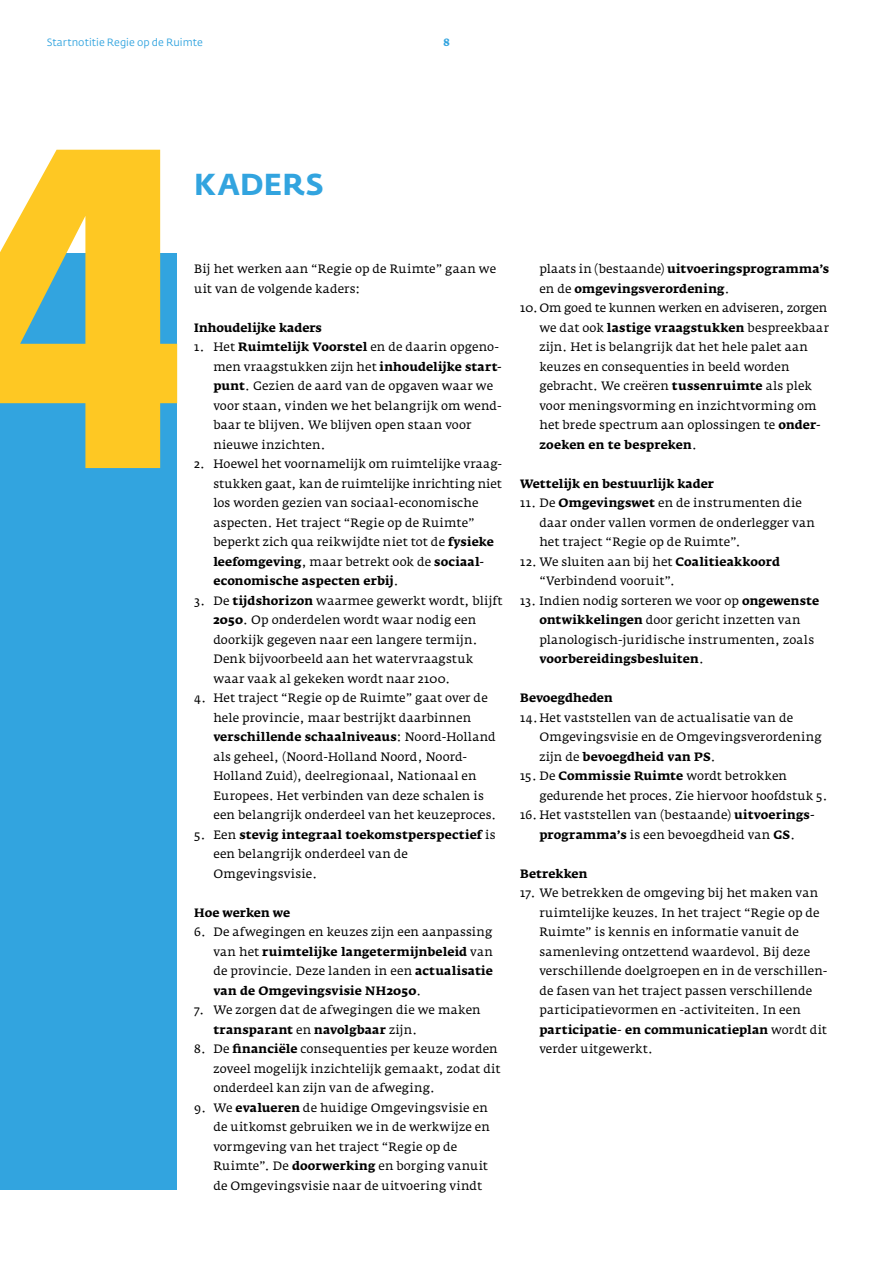
<style>
.page{position:relative;width:893px;height:1263px;background:#fff}
.page>*{position:absolute;margin:0;border:0;box-sizing:border-box;transform-origin:0 0}
.t1{font:700 30px "Fedra Sans Std";letter-spacing:.01em;color:#32a4df}
.t2{font:12px/19.5px "Fedra Serif A Std";letter-spacing:.01em;color:#000}
.t3{font:700 12px "Fedra Serif A Std";letter-spacing:.005em;color:#000}
.t4{font:12px "Fedra Serif A Std";letter-spacing:-.01em;color:#000}
.t5{font:10.5px "Fedra Sans Std";color:#32a4df}
.t6{font:700 10.5px "Fedra Serif A Std";color:#32a4df}
.s1{font-weight:700}
.s2{font-weight:400}
</style>
<div class="page">
<div style="left:0;top:254px;width:177px;height:936px;background:#32a4df"></div>
<svg style="left:0;top:150px;width:177px;height:318px;fill:#fec823"></svg>
<p class="t5" style="left:47px;top:36px;width:157px">Startnotitie Regie op de Ruimte</p>
<p class="t6" style="left:443px;top:36px;width:8px">8</p>
<h1 class="t1" style="left:152px;top:165px;width:173px">4. KADERS</h1>
<p class="t2" style="left:194px;top:259px;width:303px">Bij het werken aan “Regie op de Ruimte” gaan we uit van de volgende kaders:</p>
<p class="t3" style="left:194px;top:320px;width:129px">Inhoudelijke kaders</p>
<p class="t2" style="left:213px;top:337px;width:290px;text-indent:-19px">1. Het <span class="s1">Ruimtelijk Voorstel</span> en de daarin opgeno&shy;men vraagstukken zijn het <span class="s1">inhoudelijke start&shy;punt</span>. Gezien de aard van de opgaven waar we voor staan, vinden we het belangrijk om wend&shy;baar te blijven. We blijven open staan voor nieuwe inzichten.</p>
<p class="t2" style="left:213px;top:454px;width:290px;text-indent:-19px">2. Hoewel het voornamelijk om ruimtelijke vraag&shy;stukken gaat, kan de ruimtelijke inrichting niet los worden gezien van sociaal-economische aspecten. Het traject “Regie op de Ruimte” beperkt zich qua reikwijdte niet tot de <span class="s1">fysieke leefomgeving</span>, maar betrekt ook de <span class="s1">sociaal&shy;economische aspecten erbij</span>.</p>
<p class="t2" style="left:213px;top:591px;width:291px;text-indent:-19px">3. De <span class="s1">tijdshorizon</span> waarmee gewerkt wordt, blijft <span class="s1">2050</span>. Op onderdelen wordt waar nodig een doorkijk gegeven naar een langere termijn.<br>Denk bijvoorbeeld aan het watervraagstuk waar vaak al gekeken wordt naar 2100.</p>
<p class="t2" style="left:213px;top:688px;width:285px;text-indent:-19px">4. Het traject “Regie op de Ruimte” gaat over de hele provincie, maar bestrijkt daarbinnen <span class="s1">verschillende schaalniveaus</span>: Noord-Holland als geheel, (Noord-Holland Noord, Noord-Holland Zuid), deelregionaal, Nationaal en Europees. Het verbinden van deze schalen is een belangrijk onderdeel van het keuzeproces.</p>
<p class="t2" style="left:213px;top:825px;width:284px;text-indent:-19px">5. Een <span class="s1">stevig integraal toekomstperspectief</span> is een belangrijk onderdeel van de<br>Omgevingsvisie.</p>
<p class="t3" style="left:194px;top:905px;width:97px">Hoe werken we</p>
<p class="t2" style="left:213px;top:922px;width:281px;text-align:justify;text-indent:-19px">6. De afwegingen en keuzes zijn een aanpassing van het <span class="s1">ruimtelijke langetermijnbeleid</span> van de provincie. Deze landen in een <span class="s1">actualisatie van de Omgevingsvisie NH2050</span>.</p>
<p class="t2" style="left:213px;top:1000px;width:269px;text-indent:-19px">7. We zorgen dat de afwegingen die we maken <span class="s1">transparant</span> en <span class="s1">navolgbaar</span> zijn.</p>
<p class="t2" style="left:213px;top:1039px;width:289px;text-indent:-19px">8. De <span class="s1">financiële</span> consequenties per keuze worden zoveel mogelijk inzichtelijk gemaakt, zodat dit onderdeel kan zijn van de afweging.</p>
<p class="t2" style="left:213px;top:1098px;width:278px;text-indent:-19px">9. We <span class="s1">evalueren</span> de huidige Omgevingsvisie en de uitkomst gebruiken we in de werkwijze en vormgeving van het traject “Regie op de Ruimte”. De <span class="s1">doorwerking</span> en borging vanuit de Omgevingsvisie naar de uitvoering vindt</p>
<p class="t3" style="left:539px;top:262px;width:291px"><span class="s2">plaats in (bestaande)</span> uitvoeringsprogramma’s</p>
<p class="t3" style="left:539px;top:281px;width:192px"><span class="s2">en de</span> omgevingsverordening<span class="s2">.</span></p>
<p class="t4" style="left:520px;top:301px;width:308px">10.Om goed te kunnen werken en adviseren, zorgen</p>
<p class="t2" style="left:539px;top:318px;width:291px">we dat ook <span class="s1">lastige vraagstukken</span> bespreekbaar</p>
<p class="t2" style="left:539px;top:337px;width:270px">zijn. Het is belangrijk dat het hele palet aan</p>
<p class="t2" style="left:539px;top:357px;width:252px">keuzes en consequenties in beeld worden</p>
<p class="t2" style="left:539px;top:376px;width:274px">gebracht. We creëren <span class="s1">tussenruimte</span> als plek</p>
<p class="t2" style="left:539px;top:396px;width:279px">voor meningsvorming en inzichtvorming om</p>
<p class="t2" style="left:539px;top:415px;width:282px">het brede spectrum aan oplossingen te <span class="s1">onder-</span></p>
<p class="t3" style="left:539px;top:437px;width:159px">zoeken en te bespreken<span class="s2">.</span></p>
<p class="t3" style="left:520px;top:476px;width:195px">Wettelijk en bestuurlijk kader</p>
<p class="t2" style="left:539px;top:493px;width:277px;text-indent:-19px">11. De <span class="s1">Omgevingswet</span> en de instrumenten die daar onder vallen vormen de onderlegger van het traject “Regie op de Ruimte”.</p>
<p class="t2" style="left:539px;top:552px;width:242px;text-indent:-19px">12. We sluiten aan bij het <span class="s1">Coalitieakkoord </span>“Verbindend vooruit”.</p>
<p class="t2" style="left:539px;top:591px;width:281px;text-indent:-19px">13. Indien nodig sorteren we voor op <span class="s1">ongewenste ontwikkelingen</span> door gericht inzetten van planologisch-juridische instrumenten, zoals <span class="s1">voorbereidingsbesluiten</span>.</p>
<p class="t3" style="left:520px;top:691px;width:94px">Bevoegdheden</p>
<p class="t2" style="left:539px;top:708px;width:284px;text-indent:-19px">14.Het vaststellen van de actualisatie van de<br>Omgevingsvisie en de Omgevingsverordening zijn de <span class="s1">bevoegdheid van PS</span>.</p>
<p class="t2" style="left:539px;top:766px;width:290px;text-indent:-19px">15. De <span class="s1">Commissie Ruimte</span> wordt betrokken gedurende het proces. Zie hiervoor hoofdstuk 5.</p>
<p class="t2" style="left:520px;top:805px;width:295px;text-align:center">16. Het vaststellen van (bestaande) <span class="s1">uitvoerings&shy;programma’s</span> is een bevoegdheid van <span class="s1">GS</span>.</p>
<p class="t3" style="left:520px;top:866px;width:69px">Betrekken</p>
<p class="t2" style="left:539px;top:883px;width:290px;text-indent:-19px">17. We betrekken de omgeving bij het maken van ruimtelijke keuzes. In het traject “Regie op de Ruimte” is kennis en informatie vanuit de samenleving ontzettend waardevol. Bij deze verschillende doelgroepen en in de verschillen&shy;de fasen van het traject passen verschillende participatievormen en -activiteiten. In een <span class="s1">participatie- en communicatieplan</span> wordt dit verder uitgewerkt.</p>
</div>
